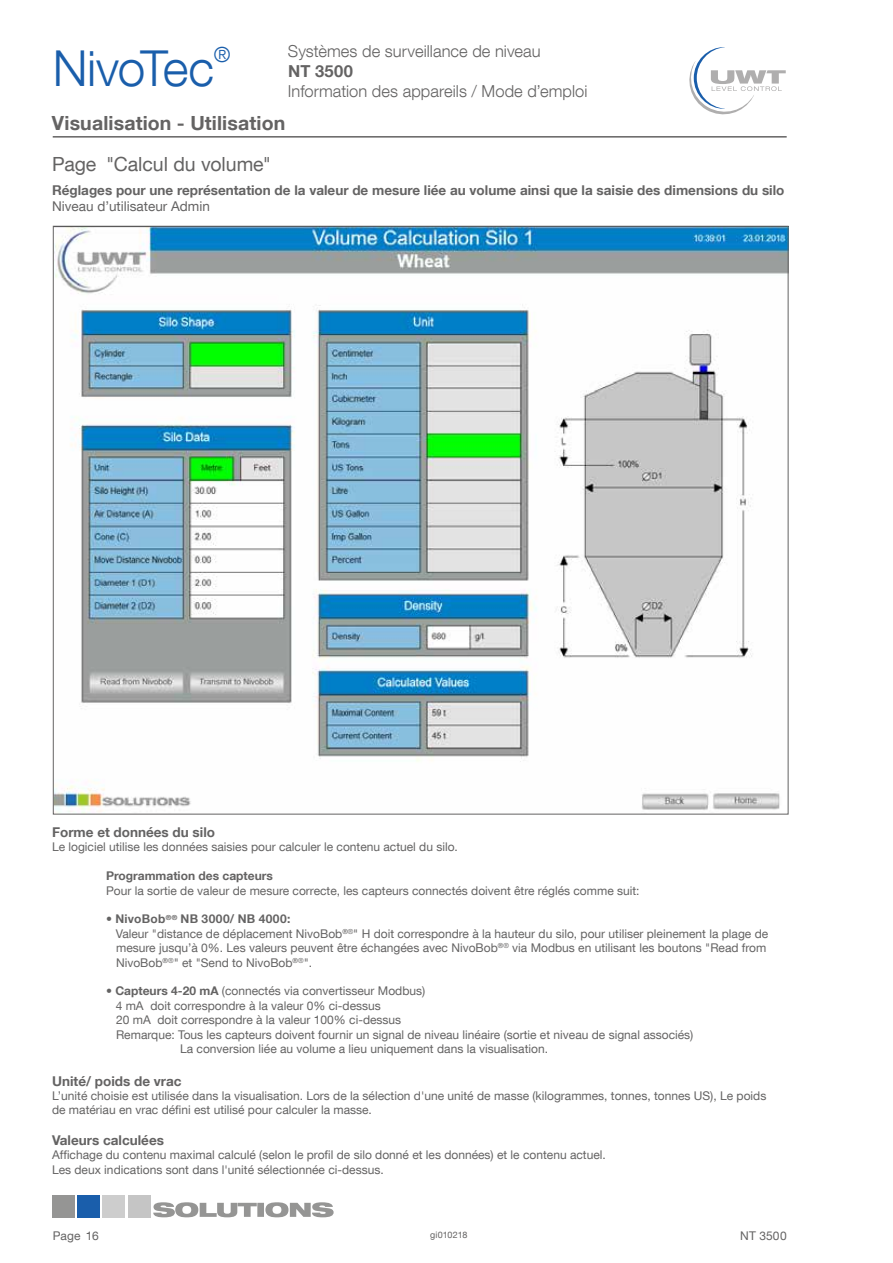
<style>
.page{position:relative;width:893px;height:1263px;background:#fff}
.page>*{position:absolute;margin:0;border:0;box-sizing:border-box;transform-origin:0 0}
.t1{font:300 49.5px "Helvetica Neue LT Com";letter-spacing:-.015em;color:#1a5eab}
.t2{font:300 20.85px "Helvetica Neue LT Com";color:#1a5eab}
.t3{font:700 19.5px "Helvetica Neue LT Com";letter-spacing:.005em;color:#646363}
.t4{font:19.5px "Helvetica Neue LT Com";letter-spacing:-.005em;color:#646363}
.t5{font:300 16.5px "Helvetica Neue LT Com";letter-spacing:.005em;color:#646363}
.t6{font:700 16.5px "Helvetica Neue LT Com";letter-spacing:.025em;color:#646363}
.t7{font:700 13.5px "Helvetica Neue LT Com";color:#646363}
.t8{font:13.5px "Helvetica Neue LT Com";color:#646363}
.t9{font:12px/14.4px "Helvetica Neue LT Com";color:#646363}
.t10{font:700 12px "Helvetica Neue LT Com";color:#646363}
.t11{font:9px "Helvetica Neue LT Com";color:#646363}
.s1{font-weight:700}
</style>
<div class="page">
<svg style="left:689px;top:47px;width:97px;height:68px"></svg>
<div style="left:53px;top:1195px;width:22px;height:22px;background:#959594"></div>
<div style="left:78px;top:1195px;width:22px;height:22px;background:#1a5eab"></div>
<div style="left:103px;top:1195px;width:22px;height:22px;background:#cdcdcd"></div>
<div style="left:128px;top:1195px;width:22px;height:22px;background:#c5c5c5"></div>
<svg style="left:153px;top:1202px;width:181px;height:15px"></svg>
<img style="left:55px;top:228px;width:731px;height:584px">
<hr style="left:53px;top:136px;width:734px;height:2px;background:#646363">
<h1 class="t1" style="left:53px;top:38px;width:163px">NivoTec</h1>
<h2 class="t2" style="left:214px;top:42px;width:18px">®</h2>
<h3 class="t5" style="left:288px;top:41px;width:254px">Systèmes de surveillance de niveau</h3>
<h3 class="t6" style="left:288px;top:61px;width:67px">NT 3500</h3>
<h3 class="t5" style="left:288px;top:81px;width:301px">Information des appareils / Mode d’emploi</h3>
<h3 class="t3" style="left:52px;top:111px;width:235px">Visualisation - Utilisation</h3>
<h3 class="t4" style="left:52px;top:152px;width:221px">Page "Calcul du volume"</h3>
<p class="t7" style="left:52px;top:181px;width:734px">Réglages pour une représentation de la valeur de mesure liée au volume ainsi que la saisie des dimensions du silo</p>
<p class="t8" style="left:52px;top:198px;width:159px">Niveau d’utilisateur Admin</p>
<p class="t7" style="left:52px;top:824px;width:164px">Forme et données du silo</p>
<p class="t9" style="left:52px;top:840px;width:407px">Le logiciel utilise les données saisies pour calculer le contenu actuel du silo.</p>
<p class="t10" style="left:106px;top:868px;width:168px">Programmation des capteurs</p>
<p class="t9" style="left:106px;top:883px;width:535px">Pour la sortie de valeur de mesure correcte, les capteurs connectés doivent être réglés comme suit:</p>
<p class="t9" style="left:116px;top:912px;width:654px;text-indent:-10px">• <span class="s1">NivoBob</span><sup>®®</sup> <span class="s1">NB 3000/ NB 4000:<br></span>Valeur "distance de déplacement NivoBob<sup>®</sup><sup>®</sup>" H doit correspondre à la hauteur du silo, pour utiliser pleinement la plage de mesure jusqu’à 0%. Les valeurs peuvent être échangées avec NivoBob<sup>®</sup><sup>®</sup> via Modbus en utilisant les boutons "Read from NivoBob<sup>®</sup><sup>®</sup>" et "Send to NivoBob<sup>®</sup><sup>®</sup>".</p>
<p class="t9" style="left:106px;top:984px;width:321px">• <span class="s1">Capteurs 4-20 mA</span> (connectés via convertisseur Modbus)</p>
<p class="t9" style="left:116px;top:998px;width:267px">4 mA doit correspondre à la valeur 0% ci-dessus</p>
<p class="t9" style="left:116px;top:1012px;width:287px">20 mA doit correspondre à la valeur 100% ci-dessus</p>
<p class="t9" style="left:116px;top:1027px;width:579px">Remarque: Tous les capteurs doivent fournir un signal de niveau linéaire (sortie et niveau de signal associés)</p>
<p class="t9" style="left:180px;top:1041px;width:369px">La conversion liée au volume a lieu uniquement dans la visualisation.</p>
<p class="t7" style="left:52px;top:1072px;width:131px">Unité/ poids de vrac</p>
<p class="t9" style="left:52px;top:1088px;width:716px">L’unité choisie est utilisée dans la visualisation. Lors de la sélection d'une unité de masse (kilogrammes, tonnes, tonnes US), Le poids de matériau en vrac défini est utilisé pour calculer la masse.</p>
<p class="t7" style="left:52px;top:1131px;width:113px">Valeurs calculées</p>
<p class="t9" style="left:52px;top:1147px;width:555px">Affichage du contenu maximal calculé (selon le profil de silo donné et les données) et le contenu actuel.<br>Les deux indications sont dans l'unité sélectionnée ci-dessus.</p>
<p class="t9" style="left:53px;top:1228px;width:48px">Page 16</p>
<p class="t11" style="left:430px;top:1229px;width:39px">gi010218</p>
<p class="t9" style="left:740px;top:1228px;width:48px">NT 3500</p>
</div>
